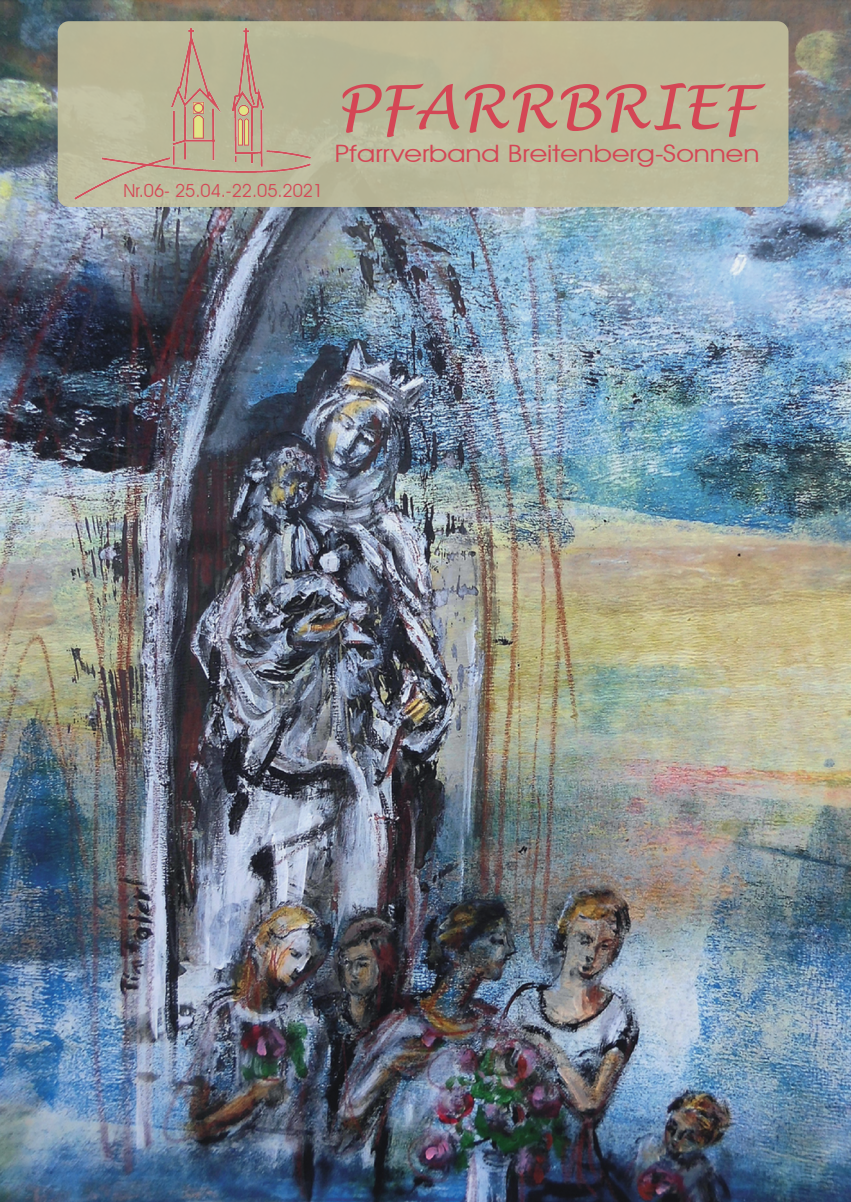
<style>
.page{position:relative;width:851px;height:1202px;background:#fff}
.page>*{position:absolute;margin:0;border:0;box-sizing:border-box;transform-origin:0 0}
.t1{font:italic 60px "Lucida Handwriting";color:#d44655}
.t2{font:24px "Avant Garde IT Cby BT";color:#d44655;scale:1.2 1}
.t3{font:18px "Avant Garde IT Cby BT";color:#d44655}
</style>
<div class="page">
<img style="left:0;top:0;width:850px;height:1202px">
<div style="left:58px;top:21px;width:730px;height:186px;background:#bcb999;border-radius:11px"></div>
<img style="left:75px;top:29px;width:236px;height:170px">
<p class="t3" style="left:123px;top:180px;width:201px">Nr.06- 25.04.-22.05.2021</p>
<h1 class="t1" style="left:336px;top:67px;width:421px">PFARRBRIEF</h1>
<p class="t2" style="left:334px;top:139px;width:355px">Pfarrverband Breitenberg-Sonnen</p>
</div>
